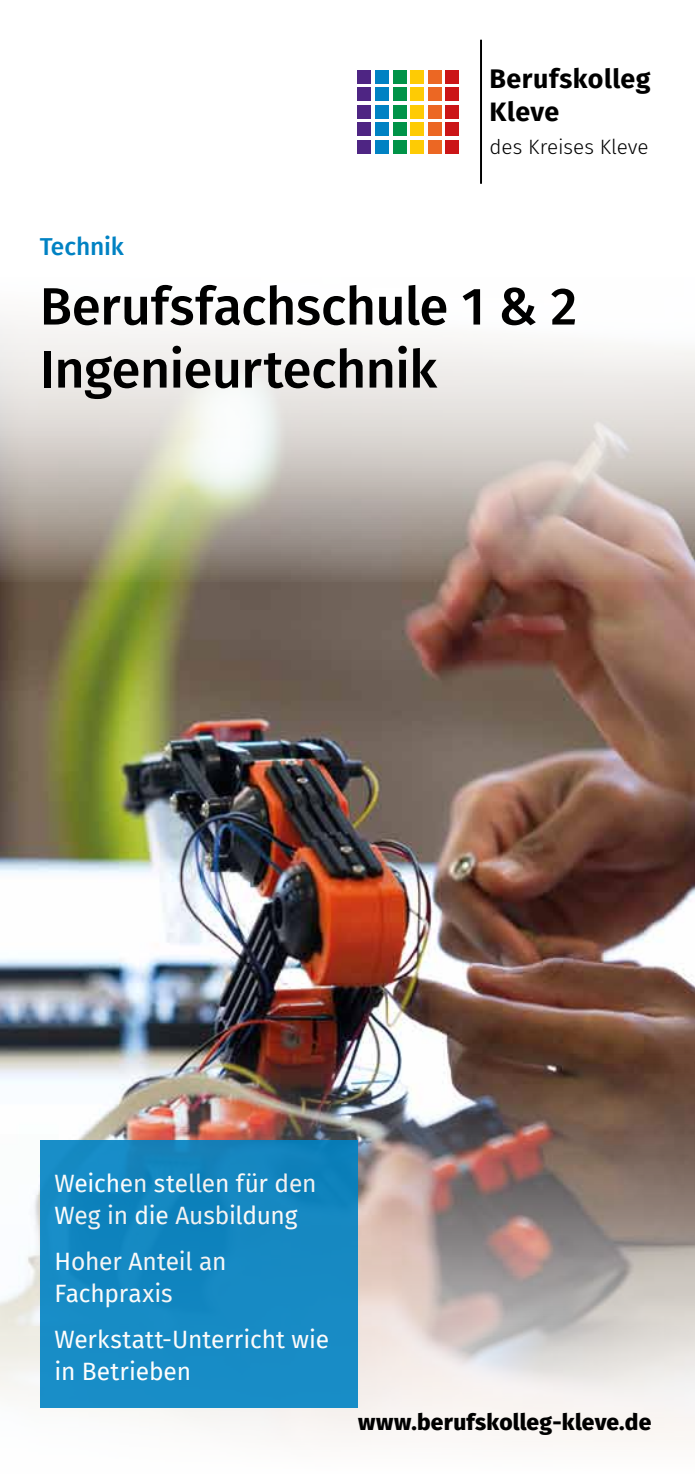
<style>
.page{position:relative;width:695px;height:1474px;background:#fff}
.page>*{position:absolute;margin:0;border:0;box-sizing:border-box;transform-origin:0 0}
.t1{font:500 52.5px/63px "Fira Sans";letter-spacing:-.01em;color:#000}
.t2{font:700 26.78px/32.2px "Fira Sans";letter-spacing:.02em;color:#000}
.t3{font:24.5px/31.5px "Fira Sans";letter-spacing:-.01em;color:#fff}
.t4{font:500 24.5px "Fira Sans";letter-spacing:-.01em;color:#0082c3}
.t5{font:800 22.75px "Fira Sans";letter-spacing:.01em;color:#000}
.t6{font:300 20.65px "Fira Sans";color:#000}
</style>
<div class="page">
<img style="left:0;top:581px;width:694px;height:466px">
<svg style="left:0;top:39px;width:694px;height:542px"></svg>
<div style="left:357px;top:70px;width:102px;height:84px;background:#fff"></div>
<div style="left:375px;top:70px;width:14px;height:13px;background:#0082c3"></div>
<div style="left:375px;top:87px;width:14px;height:14px;background:#0082c3"></div>
<div style="left:375px;top:105px;width:14px;height:14px;background:#0082c3"></div>
<div style="left:375px;top:122px;width:14px;height:14px;background:#0082c3"></div>
<div style="left:375px;top:140px;width:14px;height:14px;background:#0082c3"></div>
<div style="left:357px;top:70px;width:14px;height:13px;background:#4e2583"></div>
<div style="left:357px;top:87px;width:14px;height:14px;background:#4e2583"></div>
<div style="left:357px;top:105px;width:14px;height:14px;background:#4e2583"></div>
<div style="left:357px;top:122px;width:14px;height:14px;background:#4e2583"></div>
<div style="left:357px;top:140px;width:14px;height:14px;background:#4e2583"></div>
<div style="left:410px;top:70px;width:14px;height:13px;background:#fecb04"></div>
<div style="left:410px;top:87px;width:14px;height:14px;background:#fecb04"></div>
<div style="left:410px;top:105px;width:14px;height:14px;background:#fecb04"></div>
<div style="left:410px;top:122px;width:14px;height:14px;background:#fecb04"></div>
<div style="left:410px;top:140px;width:14px;height:14px;background:#fecb04"></div>
<div style="left:392px;top:70px;width:14px;height:13px;background:#009348"></div>
<div style="left:392px;top:87px;width:14px;height:14px;background:#009348"></div>
<div style="left:392px;top:105px;width:14px;height:14px;background:#009348"></div>
<div style="left:392px;top:122px;width:14px;height:14px;background:#009348"></div>
<div style="left:392px;top:140px;width:14px;height:14px;background:#009348"></div>
<div style="left:445px;top:70px;width:14px;height:13px;background:#cb1517"></div>
<div style="left:445px;top:87px;width:14px;height:14px;background:#cb1517"></div>
<div style="left:445px;top:105px;width:14px;height:14px;background:#cb1517"></div>
<div style="left:445px;top:122px;width:14px;height:14px;background:#cb1517"></div>
<div style="left:445px;top:140px;width:14px;height:14px;background:#cb1517"></div>
<div style="left:428px;top:70px;width:13px;height:13px;background:#ec6723"></div>
<div style="left:428px;top:87px;width:13px;height:14px;background:#ec6723"></div>
<div style="left:428px;top:105px;width:13px;height:14px;background:#ec6723"></div>
<div style="left:428px;top:122px;width:13px;height:14px;background:#ec6723"></div>
<div style="left:428px;top:140px;width:13px;height:14px;background:#ec6723"></div>
<hr style="left:480px;top:40px;width:2px;height:144px;background:#000">
<img style="left:0;top:1047px;width:694px;height:393px">
<div style="left:40px;top:1140px;width:317px;height:268px;background:#178ac4"></div>
<p class="t4" style="left:40px;top:227px;width:86px">Technik</p>
<p class="t2" style="left:489px;top:61px;width:163px">Berufskolleg<br>Kleve</p>
<p class="t6" style="left:489px;top:132px;width:161px">des Kreises Kleve</p>
<h1 class="t1" style="left:40px;top:272px;width:539px">Berufsfachschule 1 &amp; 2<br>Ingenieurtechnik</h1>
<p class="t3" style="left:55px;top:1167px;width:263px">Weichen stellen für den<br>Weg in die Ausbildung</p>
<p class="t3" style="left:55px;top:1245px;width:173px">Hoher Anteil an<br>Fachpraxis</p>
<p class="t3" style="left:55px;top:1322px;width:276px">Werkstatt-Unterricht wie in Betrieben</p>
<p class="t5" style="left:358px;top:1401px;width:295px">www.berufskolleg-kleve.de</p>
</div>
